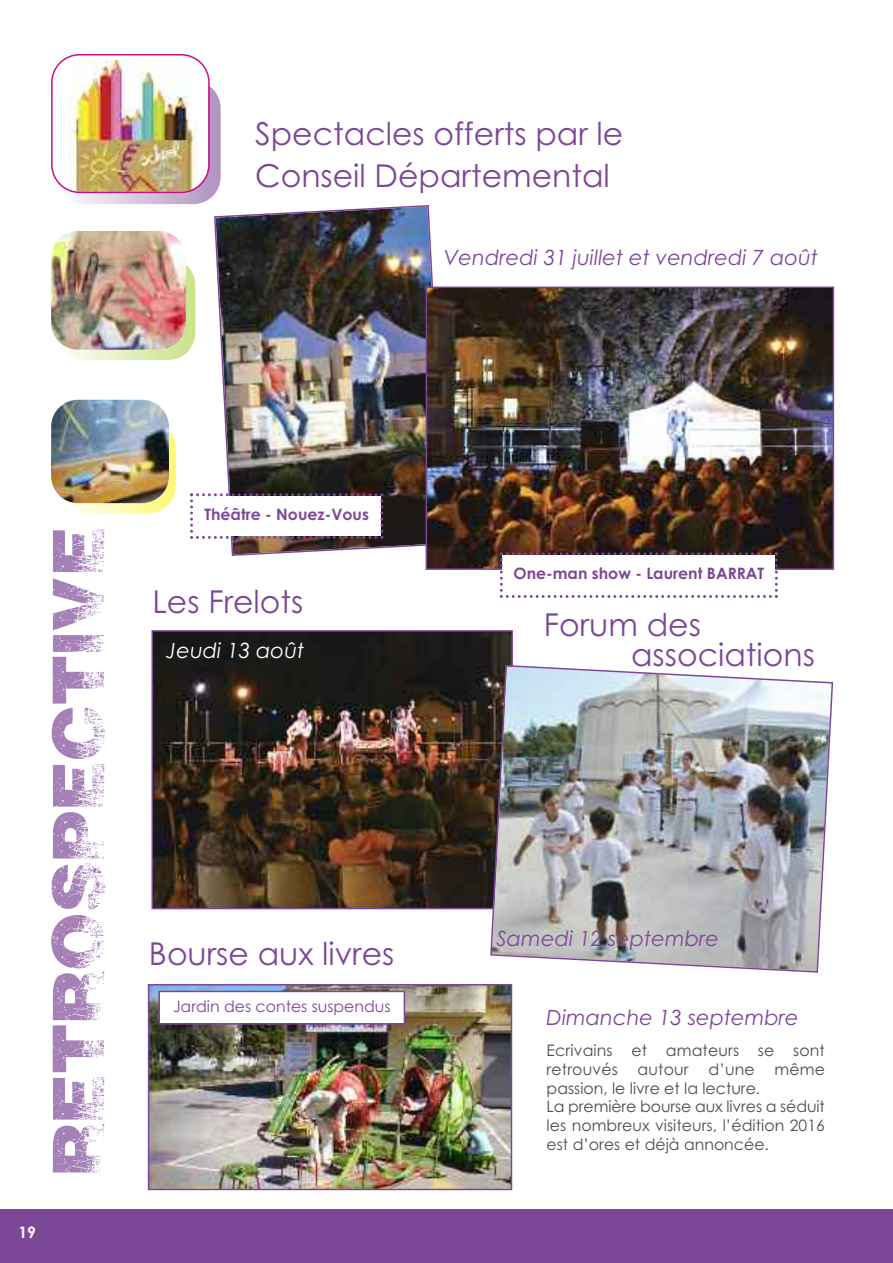
<style>
.page{position:relative;width:893px;height:1263px;background:#fff}
.page>*{position:absolute;margin:0;border:0;box-sizing:border-box;transform-origin:0 0}
.t1{font:67.5px "Scorched Earth";letter-spacing:.05em;color:#a580b7}
.t2{font:31.5px/42px "Century Gothic";color:#7d4797}
.t3{font:italic 21px "Century Gothic";color:#7d4797}
.t4{font:italic 21px "Century Gothic";color:#fff}
.t5{font:15.75px/18.9px "Century Gothic";letter-spacing:.005em;color:#4c4d4f}
.t6{font:700 15.75px "Century Gothic";color:#7d4797}
.t7{font:15.75px "Century Gothic";color:#7d4797}
.t8{font:700 15.75px "Century Gothic";color:#fff}
</style>
<div class="page">
<img style="left:76px;top:87px;width:145px;height:117px">
<img style="left:51px;top:54px;width:159px;height:139px">
<img style="left:56px;top:265px;width:139px;height:95px">
<img style="left:51px;top:231px;width:135px;height:119px;border-radius:27px">
<svg style="left:63px;top:421px;width:113px;height:92px"></svg>
<img style="left:51px;top:400px;width:118px;height:103px;border-radius:27px">
<div style="left:0;top:1209px;width:893px;height:54px;background:#7d4797"></div>
<img style="left:214px;top:205px;width:233px;height:352px">
<img style="left:429px;top:290px;width:402px;height:277px">
<div style="left:426px;top:287px;width:408px;height:283px;border:2px solid #7d4797"></div>
<svg style="left:190px;top:493px;width:193px;height:46px"></svg>
<svg style="left:500px;top:552px;width:278px;height:46px"></svg>
<img style="left:154px;top:633px;width:356px;height:273px">
<div style="left:151px;top:630px;width:362px;height:279px;border:2px solid #7d4797"></div>
<img style="left:489px;top:664px;width:345px;height:309px">
<img style="left:151px;top:987px;width:358px;height:200px">
<div style="left:148px;top:984px;width:364px;height:206px;border:2px solid #7d4797"></div>
<div style="left:160px;top:992px;width:244px;height:31px;background:#fff"></div>
<div style="left:159px;top:991px;width:246px;height:34px;border:2px solid #7d4797"></div>
<h2 class="t2" style="left:255px;top:113px;width:370px">Spectacles offerts par le<br>Conseil Départemental</h2>
<h3 class="t3" style="left:444px;top:246px;width:376px">Vendredi 31 juillet et vendredi 7 août</h3>
<h1 class="t1" style="left:42px;top:1174px;width:647px;rotate:-90deg">retrospective</h1>
<p class="t8" style="left:18px;top:1223px;width:19px">19</p>
<p class="t6" style="left:204px;top:506px;width:166px">Théâtre - Nouez-Vous</p>
<h2 class="t2" style="left:152px;top:581px;width:153px">Les Frelots</h2>
<h3 class="t4" style="left:166px;top:638px;width:140px">Jeudi 13 août</h3>
<h2 class="t2" style="left:149px;top:933px;width:247px">Bourse aux livres</h2>
<p class="t7" style="left:173px;top:997px;width:219px">Jardin des contes suspendus</p>
<p class="t6" style="left:513px;top:565px;width:252px">One-man show - Laurent BARRAT</p>
<h2 class="t2" style="left:631px;top:610px;width:185px;line-height:30px;text-indent:-87px">Forum des associations</h2>
<h3 class="t3" style="left:496px;top:926px;width:224px">Samedi 12 septembre</h3>
<h3 class="t3" style="left:546px;top:1005px;width:254px">Dimanche 13 septembre</h3>
<p class="t5" style="left:547px;top:1041px;width:280px">Ecrivains et amateurs se sont retrouvés</p>
<p class="t5" style="left:638px;top:1060px;width:53px">autour</p>
<p class="t5" style="left:708px;top:1060px;width:48px">d’une</p>
<p class="t5" style="left:774px;top:1060px;width:52px">même</p>
<p class="t5" style="left:547px;top:1079px;width:280px">passion, le livre et la lecture.<br>La première bourse aux livres a séduit les nombreux visiteurs, l’édition 2016 est d’ores et déjà annoncée.</p>
</div>
